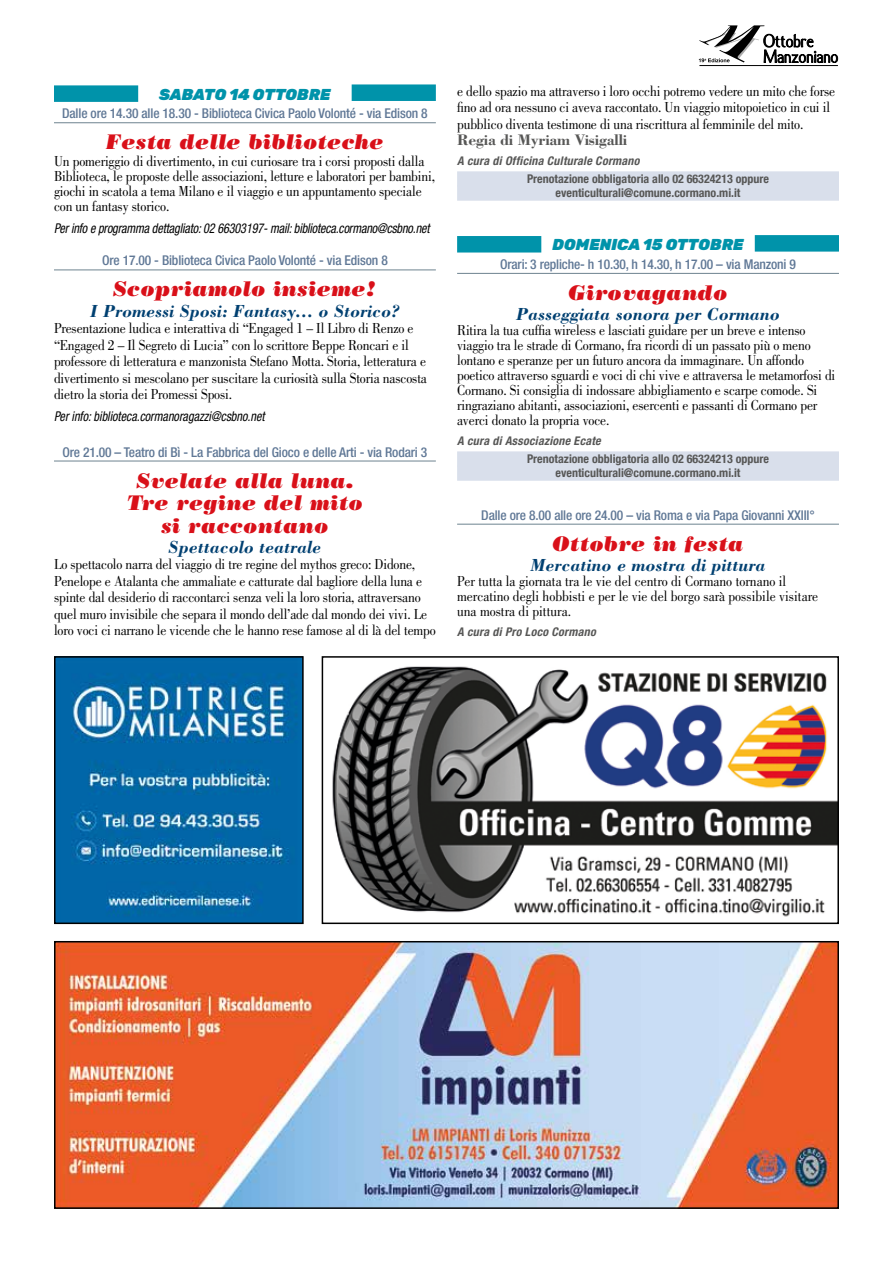
<style>
.page{position:relative;width:893px;height:1263px;background:#fff}
.page>*{position:absolute;margin:0;border:0;box-sizing:border-box;transform-origin:0 0}
.t1{font:italic 21px/22.5px "Bodoni Std Poster";letter-spacing:.02em;color:#d91019;text-align:center}
.t2{font:italic 700 18px "Bodoni Std";color:#004071}
.t3{font:italic 900 15.75px "Rubik";color:#0093aa}
.t4{font:700 15.75px "Bodoni Std";letter-spacing:-.01em;color:#575756}
.t5{font:15px/15px "Bodoni Std";letter-spacing:-.01em;color:#000;scale:.9 1}
.t6{font:500 condensed 13.5px "Helvetica Neue LT Com";letter-spacing:-.01em;color:#607896}
.t7{font:italic condensed 13.5px "Helvetica Neue LT Com";letter-spacing:-.01em;color:#000;scale:.9 1}
.t8{font:700 condensed 12px/14.4px "Helvetica Neue LT Com";color:#575756;text-align:center}
.t9{font:italic 700 condensed 12px "Helvetica Neue LT Com";letter-spacing:.02em;color:#575756}
</style>
<div class="page">
<svg style="left:699px;top:25px;width:139px;height:42px"></svg>
<img style="left:57px;top:944px;width:779px;height:262px">
<div style="left:54px;top:941px;width:785px;height:268px;border:2px solid #000"></div>
<img style="left:332px;top:666px;width:504px;height:251px">
<div style="left:322px;top:656px;width:517px;height:268px;border:2px solid #000"></div>
<div style="left:54px;top:85px;width:84px;height:17px;background:#0093aa"></div>
<div style="left:352px;top:84px;width:84px;height:17px;background:#0093aa"></div>
<hr style="left:54px;top:122px;width:382px;height:1px;background:#6d838f">
<hr style="left:54px;top:270px;width:382px;height:1px;background:#6d838f">
<hr style="left:54px;top:461px;width:382px;height:1px;background:#6d838f">
<div style="left:457px;top:171px;width:382px;height:15px;background:#d9dfeb"></div>
<div style="left:457px;top:186px;width:382px;height:15px;background:#d9dfeb"></div>
<div style="left:457px;top:236px;width:84px;height:17px;background:#0093aa"></div>
<div style="left:755px;top:235px;width:84px;height:17px;background:#0093aa"></div>
<hr style="left:457px;top:273px;width:382px;height:1px;background:#6d838f">
<div style="left:457px;top:451px;width:382px;height:15px;background:#d9dfeb"></div>
<div style="left:457px;top:466px;width:382px;height:15px;background:#d9dfeb"></div>
<hr style="left:457px;top:524px;width:382px;height:1px;background:#6d838f">
<img style="left:57px;top:659px;width:244px;height:262px">
<div style="left:54px;top:656px;width:250px;height:268px;border:2px solid #000"></div>
<p class="t3" style="left:159px;top:85px;width:173px">SABATO 14 OTTOBRE</p>
<p class="t6" style="left:62px;top:105px;width:367px">Dalle ore 14.30 alle 18.30 - Biblioteca Civica Paolo Volonté - via Edison 8</p>
<h1 class="t1" style="left:106px;top:131px;width:279px">Festa delle biblioteche</h1>
<p class="t5" style="left:54px;top:154px;width:425px">Un pomeriggio di divertimento, in cui curiosare tra i corsi proposti dalla Biblioteca, le proposte delle associazioni, letture e laboratori per bambini, giochi in scatola a tema Milano e il viaggio e un appuntamento speciale con un fantasy storico.</p>
<p class="t7" style="left:54px;top:220px;width:419px">Per info e programma dettagliato: 02 66303197- mail: biblioteca.cormano@csbno.net</p>
<p class="t6" style="left:102px;top:253px;width:287px">Ore 17.00 - Biblioteca Civica Paolo Volonté - via Edison 8</p>
<h1 class="t1" style="left:113px;top:278px;width:265px">Scopriamolo insieme!</h1>
<p class="t2" style="left:90px;top:299px;width:312px">I Promessi Sposi: Fantasy... o Storico?</p>
<p class="t5" style="left:54px;top:320px;width:416px;line-height:16.5px">Presentazione ludica e interattiva di “Engaged 1 – Il Libro di Renzo e “Engaged 2 – Il Segreto di Lucia” con lo scrittore Beppe Roncari e il professore di letteratura e manzonista Stefano Motta. Storia, letteratura e divertimento si mescolano per suscitare la curiosità sulla Storia nascosta dietro la storia dei Promessi Sposi.</p>
<p class="t7" style="left:54px;top:408px;width:236px">Per info: biblioteca.cormanoragazzi@csbno.net</p>
<p class="t6" style="left:62px;top:444px;width:366px">Ore 21.00 – Teatro di Bì - La Fabbrica del Gioco e delle Arti - via Rodari 3</p>
<h1 class="t1" style="left:127px;top:469px;width:237px">Svelate alla luna.<br>Tre regine del mito si raccontano</h1>
<p class="t2" style="left:169px;top:536px;width:154px">Spettacolo teatrale</p>
<p class="t5" style="left:54px;top:556px;width:426px;line-height:16.5px">Lo spettacolo narra del viaggio di tre regine del mythos greco: Didone, Penelope e Atalanta che ammaliate e catturate dal bagliore della luna e spinte dal desiderio di raccontarci senza veli la loro storia, attraversano quel muro invisibile che separa il mondo dell’ade dal mondo dei vivi. Le loro voci ci narrano le vicende che le hanno rese famose al di là del tempo</p>
<p class="t5" style="left:457px;top:82px;width:422px;line-height:16.5px">e dello spazio ma attraverso i loro occhi potremo vedere un mito che forse fino ad ora nessuno ci aveva raccontato. Un viaggio mitopoietico in cui il pubblico diventa testimone di una riscrittura al femminile del mito.</p>
<p class="t4" style="left:457px;top:130px;width:172px">Regia di Myriam Visigalli</p>
<p class="t9" style="left:457px;top:153px;width:184px">A cura di Officina Culturale Cormano</p>
<p class="t8" style="left:527px;top:171px;width:244px">Prenotazione obbligatoria allo 02 66324213 oppure eventiculturali@comune.cormano.mi.it</p>
<p class="t3" style="left:553px;top:235px;width:192px">DOMENICA 15 OTTOBRE</p>
<p class="t6" style="left:500px;top:256px;width:298px">Orari: 3 repliche- h 10.30, h 14.30, h 17.00 – via Manzoni 9</p>
<h1 class="t1" style="left:569px;top:281px;width:160px">Girovagando</h1>
<p class="t2" style="left:516px;top:303px;width:265px">Passeggiata sonora per Cormano</p>
<p class="t5" style="left:457px;top:323px;width:422px">Ritira la tua cuffia wireless e lasciati guidare per un breve e intenso viaggio tra le strade di Cormano, fra ricordi di un passato più o meno lontano e speranze per un futuro ancora da immaginare. Un affondo poetico attraverso sguardi e voci di chi vive e attraversa le metamorfosi di Cormano. Si consiglia di indossare abbigliamento e scarpe comode. Si ringraziano abitanti, associazioni, esercenti e passanti di Cormano per averci donato la propria voce.</p>
<p class="t9" style="left:457px;top:433px;width:145px">A cura di Associazione Ecate</p>
<p class="t8" style="left:527px;top:451px;width:244px">Prenotazione obbligatoria allo 02 66324213 oppure eventiculturali@comune.cormano.mi.it</p>
<p class="t6" style="left:481px;top:507px;width:335px">Dalle ore 8.00 alle ore 24.00 – via Roma e via Papa Giovanni XXIII°</p>
<h1 class="t1" style="left:552px;top:532px;width:193px">Ottobre in festa</h1>
<p class="t2" style="left:530px;top:554px;width:237px">Mercatino e mostra di pittura</p>
<p class="t5" style="left:457px;top:573px;width:403px">Per tutta la giornata tra le vie del centro di Cormano tornano il mercatino degli hobbisti e per le vie del borgo sarà possibile visitare una mostra di pittura.</p>
<p class="t9" style="left:457px;top:624px;width:140px">A cura di Pro Loco Cormano</p>
</div>
